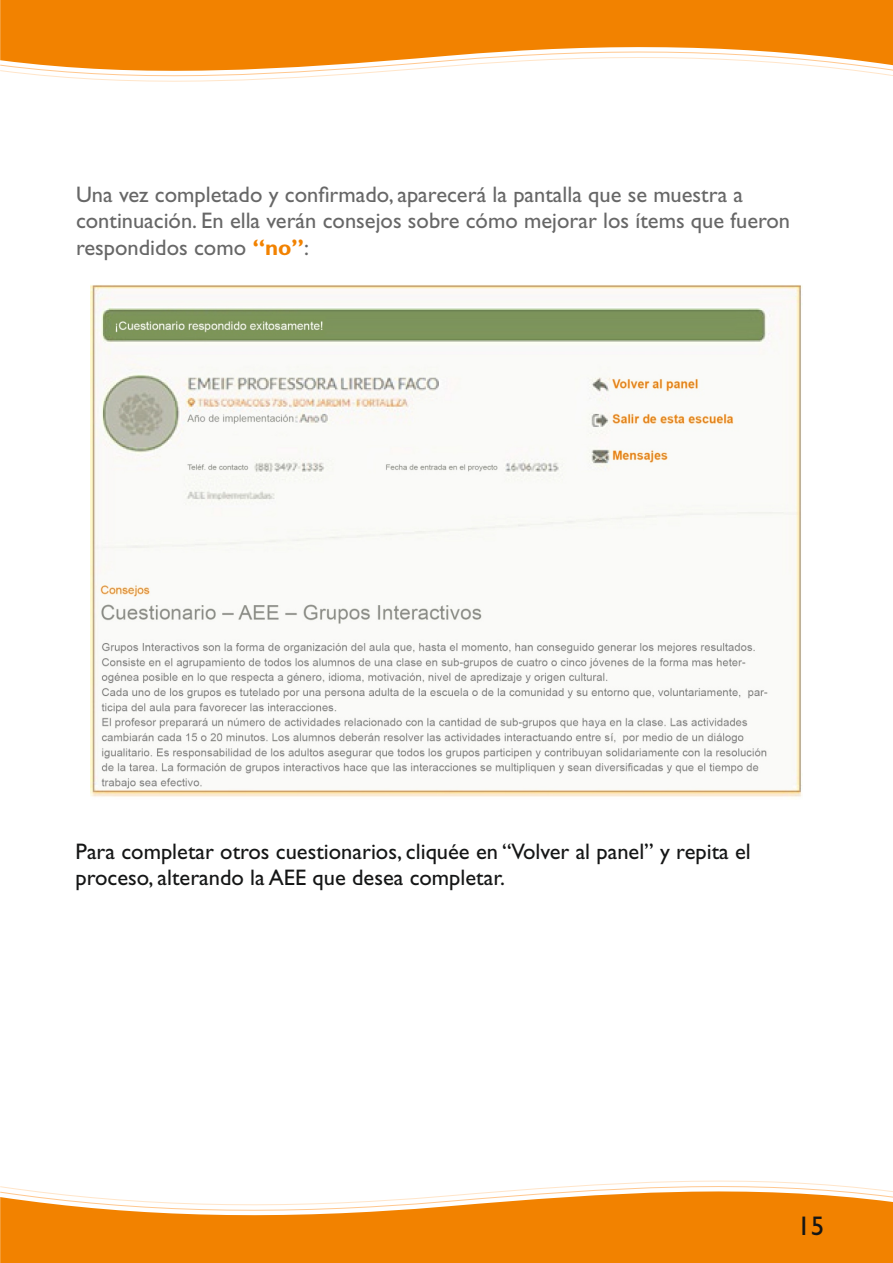
<style>
.page{position:relative;width:893px;height:1263px;background:#fff}
.page>*{position:absolute;margin:0;border:0;box-sizing:border-box;transform-origin:0 0}
.t1{font:27px "Gill Sans Std";color:#151616}
.t2{font:22.5px/26.4px "Gill Sans Std";color:#676767}
.t3{font:22.5px/26.1px "Gill Sans Std";color:#151616}
.s1{font-weight:700;color:#f28200}
</style>
<div class="page">
<div style="left:0;top:0;width:893px;height:47px;background:#f28200"></div>
<svg style="left:0;top:47px;width:893px;height:35px"></svg>
<div style="left:0;top:1216px;width:893px;height:47px;background:#f28200"></div>
<svg style="left:0;top:1180px;width:893px;height:36px"></svg>
<img style="left:90px;top:285px;width:712px;height:512px">
<p class="t2" style="left:76px;top:185px;width:716px">Una vez completado y confirmado, aparecerá la pantalla que se muestra a continuación. En ella verán consejos sobre cómo mejorar los ítems que fueron respondidos como <span class="s1">“no”</span>:</p>
<p class="t3" style="left:76px;top:841px;width:677px">Para completar otros cuestionarios, cliquée en “Volver al panel” y repita el proceso, alterando la AEE que desea completar.</p>
<p class="t1" style="left:797px;top:1217px;width:28px">15</p>
</div>
